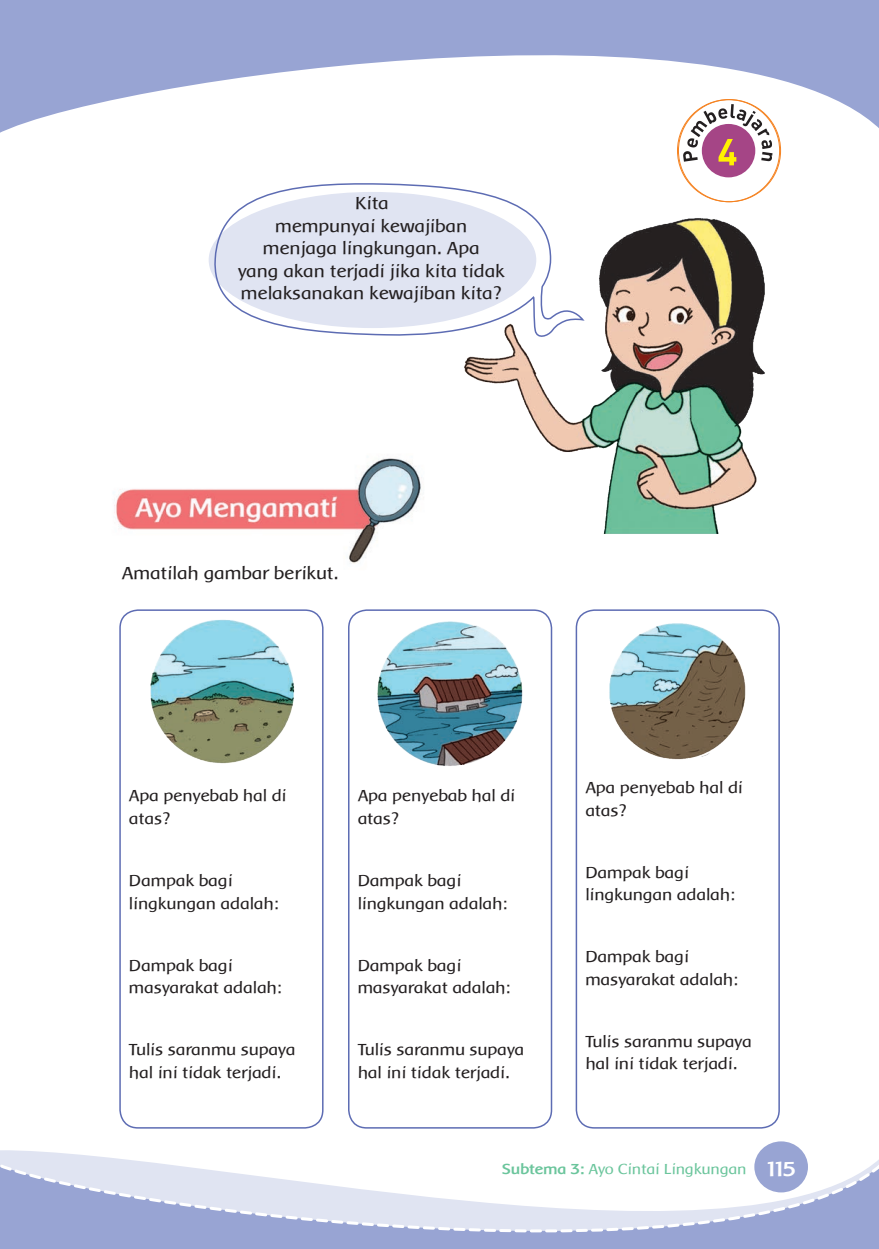
<style>
.page{position:relative;width:879px;height:1249px;background:#fff}
.page>*{position:absolute;margin:0;border:0;box-sizing:border-box;transform-origin:0 0}
.t1{font:18px/22.5px "Baar Metanoia";color:#231f20;text-align:center}
.t2{font:16.5px/22.5px "Baar Metanoia";color:#231f20}
.t3{font:15px "Baar Metanoia";color:#6bc59c}
.s1{font-weight:700}
.s2{font-weight:700;font-size:21px;color:#fff}
</style>
<div class="page">
<div style="left:701px;top:124px;width:54px;height:53px;background:#a54586;border-radius:50%"></div>
<svg style="left:683px;top:155px;width:89px;height:10px"></svg>
<svg style="left:269px;top:183px;width:217px;height:11px"></svg>
<div style="left:119px;top:609px;width:204px;height:519px;border:2px solid #5d6cb3;border-radius:18px"></div>
<div style="left:348px;top:609px;width:204px;height:519px;border:2px solid #5d6cb3;border-radius:18px"></div>
<div style="left:575px;top:609px;width:204px;height:519px;border:2px solid #5d6cb3;border-radius:18px"></div>
<svg style="left:0;top:0;width:878px;height:155px"></svg>
<svg style="left:0;top:1147px;width:878px;height:101px"></svg>
<img style="left:114px;top:194px;width:666px;height:627px">
<p class="t1" style="left:238px;top:192px;width:268px">Kita<br>mempunyai kewajiban menjaga lingkungan. Apa<br>yang akan terjadi jika kita tidak melaksanakan kewajiban kita?</p>
<p class="t1" style="left:122px;top:561px;width:218px">Amatilah gambar berikut.</p>
<p class="t2" style="left:129px;top:784px;width:159px">Apa penyebab hal di atas?</p>
<p class="t2" style="left:358px;top:784px;width:159px">Apa penyebab hal di atas?</p>
<p class="t2" style="left:585px;top:776px;width:159px">Apa penyebab hal di atas?</p>
<p class="t2" style="left:129px;top:869px;width:151px">Dampak bagi lingkungan adalah:</p>
<p class="t2" style="left:358px;top:869px;width:151px">Dampak bagi lingkungan adalah:</p>
<p class="t2" style="left:585px;top:861px;width:151px">Dampak bagi lingkungan adalah:</p>
<p class="t2" style="left:129px;top:953px;width:154px">Dampak bagi masyarakat adalah:</p>
<p class="t2" style="left:358px;top:953px;width:154px">Dampak bagi masyarakat adalah:</p>
<p class="t2" style="left:585px;top:945px;width:154px">Dampak bagi masyarakat adalah:</p>
<p class="t2" style="left:129px;top:1038px;width:168px">Tulis saranmu supaya hal ini tidak terjadi.</p>
<p class="t2" style="left:358px;top:1038px;width:168px">Tulis saranmu supaya hal ini tidak terjadi.</p>
<p class="t2" style="left:585px;top:1030px;width:168px">Tulis saranmu supaya hal ini tidak terjadi.</p>
<p class="t3" style="left:502px;top:1160px;width:295px"><span class="s1">Subtema 3:</span> Ayo Cintai Lingkungan <span class="s2">115</span></p>
</div>
